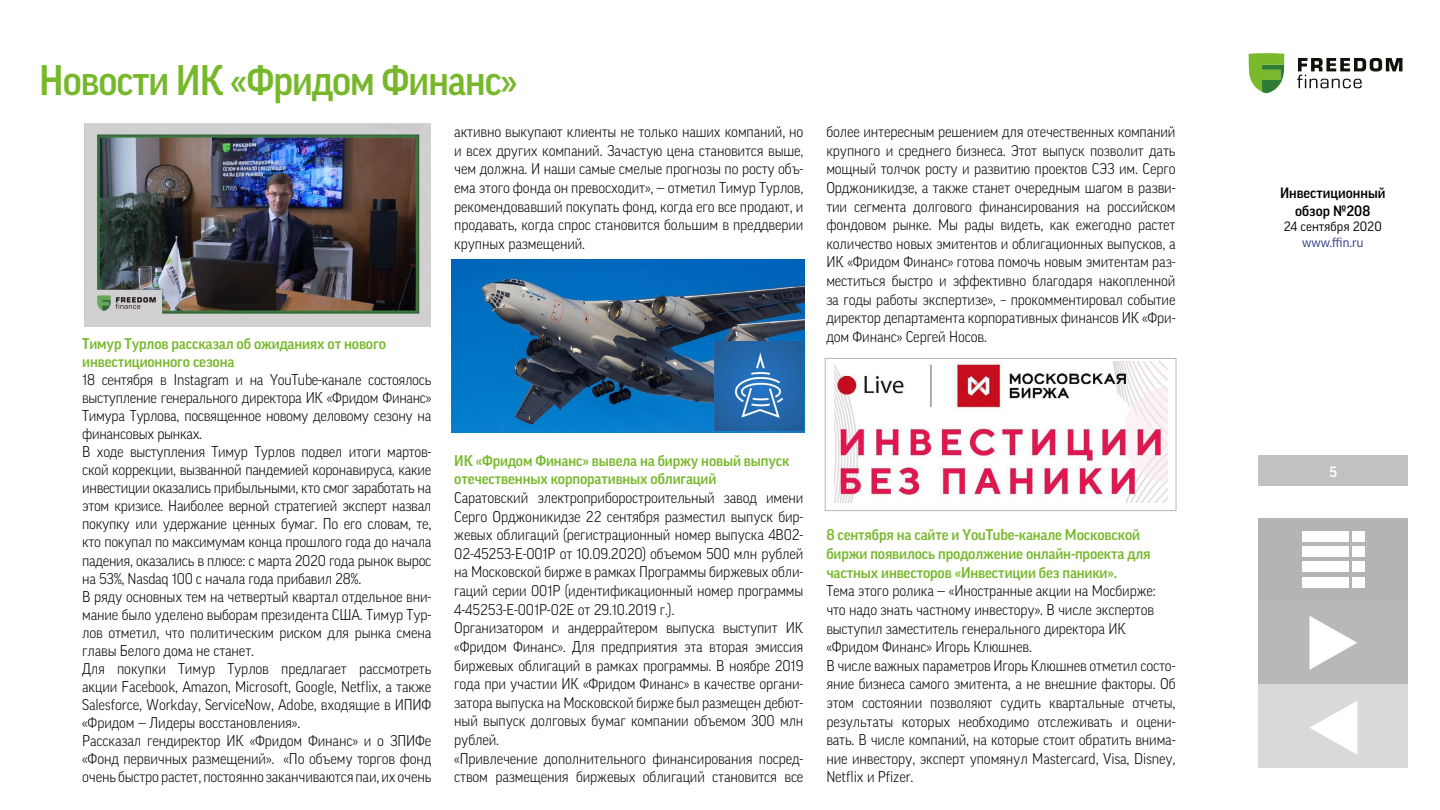
<style>
.page{position:relative;width:1440px;height:810px;background:#fff}
.page>*{position:absolute;margin:0;border:0;box-sizing:border-box;transform-origin:0 0}
.t1{font:500 41.25px "Good Pro";letter-spacing:-.025em;color:#76b82a;scale:.95 1}
.t2{font:300 15px/18.6px "Good Pro";letter-spacing:-.01em;color:#000;text-align:justify;scale:.96 1}
.t3{font:500 15px/18.6px "Good Pro";letter-spacing:-.01em;color:#76b82a}
.t4{font:500 14.48px/17.4px "Good Pro";color:#000;text-align:center}
.t5{font:500 14.48px "Good Pro";color:#fff}
.t6{font:13.05px "Good Pro";color:#000}
.t7{font:13.05px "Good Pro";color:#283583}
</style>
<div class="page">
<div style="left:1258px;top:456px;width:150px;height:30px;background:#c1c1c1"></div>
<svg style="left:1249px;top:53px;width:35px;height:40px"></svg>
<svg style="left:1297px;top:58px;width:105px;height:30px"></svg>
<div style="left:1259px;top:518px;width:149px;height:83px;background:#b5b3b3"></div>
<div style="left:1302px;top:531px;width:46px;height:11px;background:#fff"></div>
<div style="left:1352px;top:531px;width:13px;height:11px;background:#fff"></div>
<div style="left:1302px;top:547px;width:46px;height:10px;background:#fff"></div>
<div style="left:1352px;top:547px;width:13px;height:10px;background:#fff"></div>
<div style="left:1302px;top:562px;width:46px;height:10px;background:#fff"></div>
<div style="left:1352px;top:562px;width:13px;height:10px;background:#fff"></div>
<div style="left:1302px;top:577px;width:46px;height:11px;background:#fff"></div>
<div style="left:1352px;top:577px;width:13px;height:11px;background:#fff"></div>
<div style="left:1259px;top:601px;width:149px;height:83px;background:#b8b8b8"></div>
<svg style="left:1309px;top:616px;width:48px;height:54px"></svg>
<div style="left:1259px;top:684px;width:149px;height:83px;background:#d9d9d9"></div>
<svg style="left:1310px;top:701px;width:47px;height:54px"></svg>
<div style="left:84px;top:123px;width:346px;height:204px;background:#d1d0d1"></div>
<img style="left:96px;top:134px;width:324px;height:181px">
<img style="left:451px;top:260px;width:354px;height:172px">
<img style="left:715px;top:341px;width:89px;height:89px">
<div style="left:825px;top:358px;width:351px;height:153px;background:#fff;border:1px solid #b9b8b8"></div>
<img style="left:834px;top:362px;width:333px;height:141px">
<p class="t1" style="left:39px;top:57px;width:505px">Новости ИК «Фридом Финанс»</p>
<p class="t2" style="left:454px;top:123px;width:365px">активно выкупают клиенты не только наших компаний, но и всех других компаний. Зачастую цена становится выше, чем должна. И наши самые смелые прогнозы по росту объ&shy;ема этого фонда он превосходит», — отметил Тимур Турлов, рекомендовавший покупать фонд, когда его все продают, и продавать, когда спрос становится большим в преддверии крупных размещений.</p>
<p class="t3" style="left:82px;top:334px;width:305px;line-height:18.1px">Тимур Турлов рассказал об ожиданиях от нового инвестиционного сезона</p>
<p class="t2" style="left:82px;top:370px;width:365px;line-height:18.1px">18 сентября в Instagram и на YouTube-канале состоялось выступление генерального директора ИК «Фридом Финанс» Тимура Турлова, посвященное новому деловому сезону на финансовых рынках.</p>
<p class="t2" style="left:82px;top:443px;width:365px;line-height:18.1px">В ходе выступления Тимур Турлов подвел итоги мартов&shy;ской коррекции, вызванной пандемией коронавируса, какие инвестиции оказались прибыльными, кто смог заработать на этом кризисе. Наиболее верной стратегией эксперт назвал покупку или удержание ценных бумаг. По его словам, те, кто покупал по максимумам конца прошлого года до начала падения, оказались в плюсе: с марта 2020 года рынок вырос на 53%, Nasdaq 100 с начала года прибавил 28%.</p>
<p class="t2" style="left:82px;top:587px;width:365px;line-height:18.1px">В ряду основных тем на четвертый квартал отдельное вни&shy;мание было уделено выборам президента США. Тимур Тур&shy;лов отметил, что политическим риском для рынка смена главы Белого дома не станет.</p>
<p class="t2" style="left:82px;top:660px;width:365px;line-height:18.1px">Для покупки Тимур Турлов предлагает рассмотреть акции Facebook, Amazon, Microsoft, Google, Netflix, а также Salesforce, Workday, ServiceNow, Adobe, входящие в ИПИФ «Фридом — Лидеры восстановления».</p>
<p class="t2" style="left:82px;top:732px;width:365px;line-height:18.1px">Рассказал гендиректор ИК «Фридом Финанс» и о ЗПИФе «Фонд первичных размещений». «По объему торгов фонд очень быстро растет, постоянно заканчиваются паи, их очень</p>
<p class="t3" style="left:454px;top:451px;width:337px">ИК «Фридом Финанс» вывела на биржу новый выпуск отечественных корпоративных облигаций</p>
<p class="t2" style="left:454px;top:488px;width:365px">Саратовский электроприборостроительный завод имени Серго Орджоникидзе 22 сентября разместил выпуск бир&shy;жевых облигаций (регистрационный номер выпуска 4B02- 02-45253-E-001P от 10.09.2020) объемом 500 млн рублей на Московской бирже в рамках Программы биржевых обли&shy;гаций серии 001Р (идентификационный номер программы 4-45253-E-001P-02E от 29.10.2019 г.).</p>
<p class="t2" style="left:454px;top:619px;width:365px">Организатором и андеррайтером выпуска выступит ИК «Фридом Финанс». Для предприятия эта вторая эмиссия биржевых облигаций в рамках программы. В ноябре 2019 года при участии ИК «Фридом Финанс» в качестве органи&shy;затора выпуска на Московской бирже был размещен дебют&shy;ный выпуск долговых бумаг компании объемом 300 млн рублей.</p>
<p class="t2" style="left:454px;top:749px;width:365px">«Привлечение дополнительного финансирования посред&shy;ством размещения биржевых облигаций становится все</p>
<p class="t2" style="left:826px;top:123px;width:365px">более интересным решением для отечественных компаний крупного и среднего бизнеса. Этот выпуск позволит дать мощный толчок росту и развитию проектов СЭЗ им. Серго Орджоникидзе, а также станет очередным шагом в разви&shy;тии сегмента долгового финансирования на российском фондовом рынке. Мы рады видеть, как ежегодно растет количество новых эмитентов и облигационных выпусков, а ИК «Фридом Финанс» готова помочь новым эмитентам раз&shy;меститься быстро и эффективно благодаря накопленной за годы работы экспертизе», – прокомментировал событие директор департамента корпоративных финансов ИК «Фри&shy;дом Финанс» Сергей Носов.</p>
<p class="t3" style="left:826px;top:526px;width:326px">8 сентября на сайте и YouTube-канале Московской биржи появилось продолжение онлайн-проекта для частных инвесторов «Инвестиции без паники».</p>
<p class="t2" style="left:826px;top:582px;width:345px;text-align:left">Тема этого ролика — «Иностранные акции на Мосбирже: что надо знать частному инвестору». В числе экспертов выступил заместитель генерального директора ИК «Фридом Финанс» Игорь Клюшнев.</p>
<p class="t2" style="left:826px;top:656px;width:365px">В числе важных параметров Игорь Клюшнев отметил состо&shy;яние бизнеса самого эмитента, а не внешние факторы. Об этом состоянии позволяют судить квартальные отчеты, результаты которых необходимо отслеживать и оцени&shy;вать. В числе компаний, на которые стоит обратить внима&shy;ние инвестору, эксперт упомянул Mastercard, Visa, Disney, Netflix и Pfizer.</p>
<p class="t4" style="left:1280px;top:185px;width:107px">Инвестиционный обзор №208</p>
<p class="t6" style="left:1284px;top:219px;width:100px">24 сентября 2020</p>
<p class="t7" style="left:1302px;top:235px;width:63px">www.ffin.ru</p>
<p class="t5" style="left:1329px;top:463px;width:9px">5</p>
</div>
